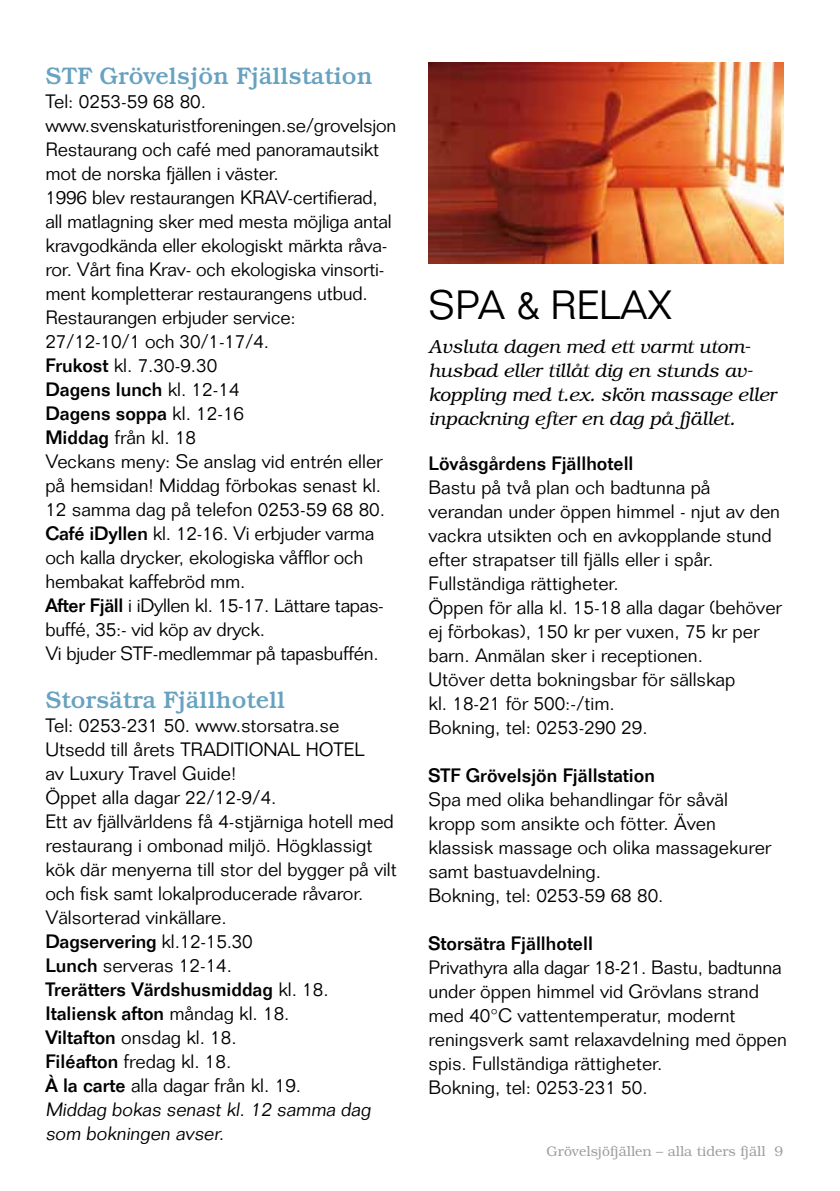
<style>
.page{position:relative;width:840px;height:1191px;background:#fff}
.page>*{position:absolute;margin:0;border:0;box-sizing:border-box;transform-origin:0 0}
.t1{font:300 40px "Folio";color:#000}
.t2{font:500 24px "Bookman";color:#67a2c0}
.t3{font:300 19px/24px "Folio";color:#000}
.t4{font:italic 300 19px/24px "Bookman";color:#000}
.t5{font:500 19px "Folio";color:#000}
.t6{font:300 14px "Bookman";color:#9c9e9f}
.s1{font-weight:500}
</style>
<div class="page">
<img style="left:428px;top:62px;width:354px;height:201px">
<p class="t2" style="left:45px;top:61px;width:328px">STF Grövelsjön Fjällstation</p>
<p class="t3" style="left:45px;top:89px;width:352px">Tel: 0253-59 68 80. www.svenskaturistforeningen.se/grovelsjon Restaurang och café med panoramautsikt mot de norska fjällen i väster.<br>1996 blev restaurangen KRAV-certifierad, all matlagning sker med mesta möjliga antal kravgodkända eller ekologiskt märkta råva&shy;ror. Vårt fina Krav- och ekologiska vinsorti&shy;ment kompletterar restaurangens utbud.<br>Restaurangen erbjuder service:<br>27/12-10/1 och 30/1-17/4.<br><span class="s1">Frukost</span> kl. 7.30-9.30<br><span class="s1">Dagens lunch</span> kl. 12-14<br><span class="s1">Dagens soppa</span> kl. 12-16<br><span class="s1">Middag</span> från kl. 18<br>Veckans meny: Se anslag vid entrén eller på hemsidan! Middag förbokas senast kl.<br>12 samma dag på telefon 0253-59 68 80.<br><span class="s1">Café iDyllen</span> kl. 12-16. Vi erbjuder varma och kalla drycker, ekologiska våfflor och hembakat kaffebröd mm.<br><span class="s1">After Fjäll</span> i iDyllen kl. 15-17. Lättare tapas&shy;buffé, 35:- vid köp av dryck.<br>Vi bjuder STF-medlemmar på tapasbuffén.</p>
<p class="t2" style="left:45px;top:685px;width:241px">Storsätra Fjällhotell</p>
<p class="t3" style="left:45px;top:713px;width:295px">Tel: 0253-231 50. www.storsatra.se<br>Utsedd till årets Traditional</p>
<p class="t3" style="left:305px;top:737px;width:49px">Hotel</p>
<p class="t3" style="left:45px;top:761px;width:352px">av Luxury Travel Guide!<br>Öppet alla dagar 22/12-9/4.<br>Ett av fjällvärldens få 4-stjärniga hotell med restaurang i ombonad miljö. Högklassigt kök där menyerna till stor del bygger på vilt och fisk samt lokalproducerade råvaror.<br>Välsorterad vinkällare.<br><span class="s1">Dagservering</span> kl.12-15.30<br><span class="s1">Lunch</span> serveras 12-14.<br><span class="s1">Trerätters Värdshusmiddag</span> kl. 18.<br><span class="s1">Italiensk afton</span> måndag kl. 18.<br><span class="s1">Viltafton</span> onsdag kl. 18.<br><span class="s1">Filéafton</span> fredag kl. 18.<br><span class="s1">À la carte</span> alla dagar från kl. 19.<br>Middag bokas senast kl. 12 samma dag som bokningen avser.</p>
<h1 class="t1" style="left:428px;top:281px;width:146px">Spa &amp; Rela</h1>
<h1 class="t1" style="left:647px;top:281px;width:26px">x</h1>
<p class="t4" style="left:428px;top:335px;width:349px">Avsluta dagen med ett varmt utom&shy;husbad eller tillåt dig en stunds av&shy;koppling med t.ex. skön massage eller inpackning efter en dag på fjället.</p>
<p class="t5" style="left:428px;top:451px;width:206px">Lövåsgårdens Fjällhotell</p>
<p class="t3" style="left:428px;top:475px;width:355px">Bastu på två plan och badtunna på verandan under öppen himmel - njut av den vackra utsikten och en avkopplande stund efter strapatser till fjälls eller i spår.<br>Fullständiga rättigheter.<br>Öppen för alla kl. 15-18 alla dagar (behöver ej förbokas), 150 kr per vuxen, 75 kr per barn. Anmälan sker i receptionen.<br>Utöver detta bokningsbar för sällskap<br>kl. 18-21 för 500:-/tim.<br>Bokning, tel: 0253-290 29.</p>
<p class="t5" style="left:428px;top:763px;width:228px">STF Grövelsjön Fjällstation</p>
<p class="t3" style="left:428px;top:787px;width:344px">Spa med olika behandlingar för såväl kropp som ansikte och fötter. Även klassisk massage och olika massagekurer samt bastuavdelning.<br>Bokning, tel: 0253-59 68 80.</p>
<p class="t5" style="left:428px;top:931px;width:166px">Storsätra Fjällhotell</p>
<p class="t3" style="left:428px;top:955px;width:359px">Privathyra alla dagar 18-21. Bastu, badtunna under öppen himmel vid Grövlans strand med 40°C vattentemperatur, modernt reningsverk samt relaxavdelning med öppen spis. Fullständiga rättigheter.<br>Bokning, tel: 0253-231 50.</p>
<p class="t6" style="left:546px;top:1143px;width:238px">Grövelsjöfjällen – alla tiders fjäll 9</p>
</div>
